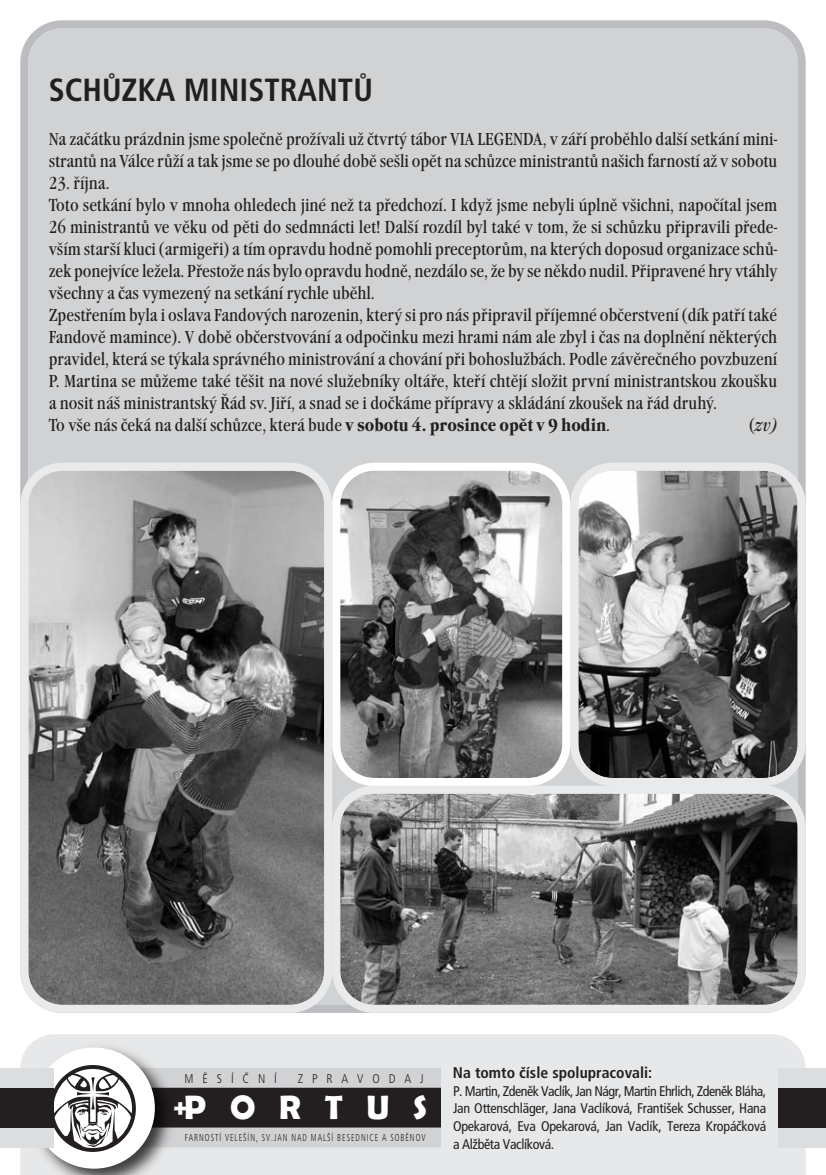
<style>
.page{position:relative;width:826px;height:1175px;background:#fff}
.page>*{position:absolute;margin:0;border:0;box-sizing:border-box;transform-origin:0 0}
.t1{font:700 34px "Berlin Sans FB Demi";letter-spacing:.7em;color:#fff}
.t2{font:700 condensed 32px "Frutiger CE";color:#231f20}
.t3{font:condensed 18px/22px "Garamond Itc TEE";color:#231f20}
.t4{font:italic condensed 18px "Garamond Itc TEE";color:#231f20}
.t5{font:700 condensed 15.4px "Frutiger CE";color:#231f20}
.t6{font:condensed 14px/17.6px "Frutiger CE";letter-spacing:-.015em;color:#231f20;text-align:justify}
.t7{font:300 condensed 12.6px "Frutiger CE";letter-spacing:.725em;color:#231f20}
.t8{font:300 condensed 10px "Frutiger CE";letter-spacing:.12em;color:#231f20;scale:.8 1}
.s1{font-weight:700}
.s2{font-style:normal}
.s3{font-size:28.6px}
</style>
<div class="page">
<div style="left:20px;top:20px;width:786px;height:443px;background:#d1d2d4"></div>
<div style="left:20px;top:1034px;width:786px;height:140px;background:#e7e8e9"></div>
<div style="left:64px;top:1067px;width:662px;height:80px;background:#d1d2d4;border-radius:40px"></div>
<div style="left:43px;top:1087px;width:683px;height:40px;background:#231f20;border-radius:20px"></div>
<div style="left:756px;top:1067px;width:70px;height:80px;background:#dcdddf"></div>
<div style="left:754px;top:1087px;width:72px;height:40px;background:#231f20"></div>
<img style="left:25px;top:1038px;width:155px;height:136px">
<div style="left:33px;top:1047px;width:122px;height:121px;background:#fff;border-radius:50%"></div>
<svg style="left:33px;top:1054px;width:122px;height:97px"></svg>
<div style="left:441px;top:1055px;width:336px;height:119px;background:#e7e8e9"></div>
<svg style="left:570px;top:463px;width:236px;height:322px;background:#7f7f7f"></svg>
<svg style="left:332px;top:463px;width:238px;height:322px;background:#8d8d8d"></svg>
<svg style="left:20px;top:463px;width:312px;height:549px;background:#808080"></svg>
<svg style="left:332px;top:785px;width:474px;height:227px;background:#787878"></svg>
<div style="left:0;top:1067px;width:53px;height:80px;background:#dcdddf"></div>
<div style="left:0;top:1087px;width:53px;height:40px;background:#231f20"></div>
<h2 class="t2" style="left:49px;top:77px;width:326px">SCHŮZKA MINISTRANTŮ</h2>
<p class="t3" style="left:49px;top:128px;width:730px">Na začátku prázdnin jsme společně prožívali už čtvrtý tábor VIA LEGENDA, v září proběhlo další setkání mini&shy;strantů na Válce růží a tak jsme se po dlouhé době sešli opět na schůzce ministrantů našich farností až v sobotu</p>
<p class="t3" style="left:49px;top:172px;width:730px">23. října.<br>Toto setkání bylo v mnoha ohledech jiné než ta předchozí. I když jsme nebyli úplně všichni, napočítal jsem 26 ministrantů ve věku od pěti do sedmnácti let! Další rozdíl byl také v tom, že si schůzku připravili přede&shy;vším starší kluci (armigeři) a tím opravdu hodně pomohli preceptorům, na kterých doposud organizace schů&shy;zek ponejvíce ležela. Přestože nás bylo opravdu hodně, nezdálo se, že by se někdo nudil. Připravené hry vtáhly všechny a čas vymezený na setkání rychle uběhl.<br>Zpestřením byla i oslava Fandových narozenin, který si pro nás připravil příjemné občerstvení (dík patří také Fandově mamince). V době občerstvování a odpočinku mezi hrami nám ale zbyl i čas na doplnění některých pravidel, která se týkala správného ministrování a chování při bohoslužbách. Podle závěrečného povzbuzení P. Martina se můžeme také těšit na nové služebníky oltáře, kteří chtějí složit první ministrantskou zkoušku a nosit náš ministrantský Řád sv. Jiří, a snad se i dočkáme přípravy a skládání zkoušek na řád druhý.<br>To vše nás čeká na další schůzce, která bude <span class="s1">v sobotu 4. prosince opět v 9 hodin</span>.</p>
<p class="t4" style="left:749px;top:414px;width:30px"><span class="s2">(</span>zv)</p>
<p class="t7" style="left:185px;top:1073px;width:94px">MĚSÍČNÍ</p>
<p class="t7" style="left:298px;top:1073px;width:128px">ZPRAVODAJ</p>
<h1 class="t1" style="left:174px;top:1088px;width:255px"><span class="s3">+</span>PORTUS</h1>
<p class="t8" style="left:185px;top:1133px;width:303px">FARNOSTÍ VELEŠÍN, SV.JAN NAD MALŠÍ BESEDNICE A SOBĚNOV</p>
<p class="t5" style="left:453px;top:1066px;width:201px">Na tomto čísle spolupracovali:</p>
<p class="t6" style="left:453px;top:1083px;width:315px">P. Martin, Zdeněk Vaclík, Jan Nágr, Martin Ehrlich, Zdeněk Bláha, Jan Ottenschläger, Jana Vaclíková, František Schusser, Hana Opekarová, Eva Opekarová, Jan Vaclík, Tereza Kropáčková a Alžběta Vaclíková.</p>
</div>
